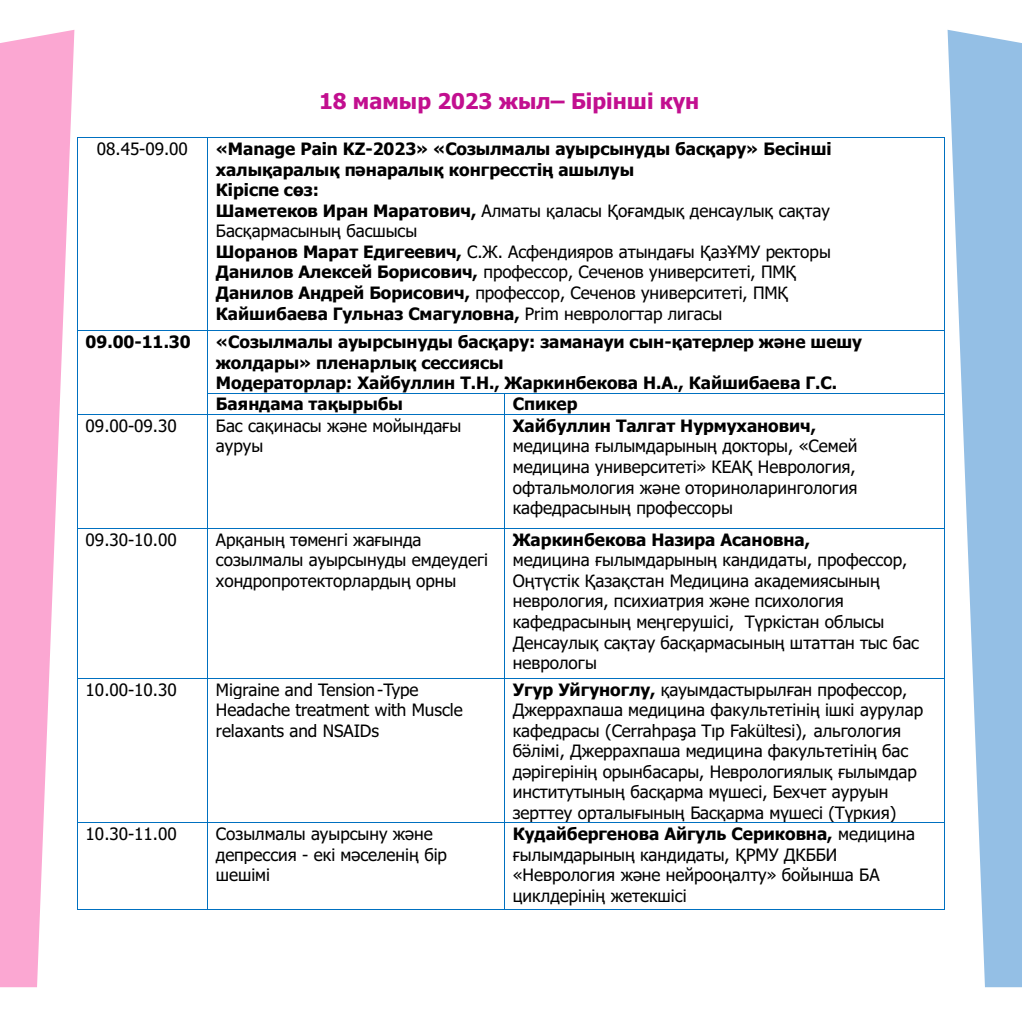
<style>
.page{position:relative;width:1022px;height:1017px;background:#fff}
.page>*{position:absolute;margin:0;border:0;box-sizing:border-box;transform-origin:0 0}
.t1{font:700 21.7px "Tahoma";color:#c20f8f}
.t2{font:17.15px/20.7px "Tahoma";color:#000}
.t3{font:700 17.15px/20.7px "Tahoma";color:#000}
.s1{font-weight:400}
.s2{font-weight:700}
</style>
<div class="page">
<svg style="left:0;top:30px;width:74px;height:957px;fill:#fba7d2"></svg>
<svg style="left:947px;top:30px;width:75px;height:957px;fill:#94bfe5"></svg>
<hr style="left:78px;top:137px;width:129px;height:1px;background:#0070c0">
<hr style="left:208px;top:137px;width:736px;height:1px;background:#0070c0">
<hr style="left:77px;top:138px;width:1px;height:192px;background:#0070c0">
<hr style="left:207px;top:138px;width:1px;height:192px;background:#0070c0">
<hr style="left:944px;top:138px;width:1px;height:192px;background:#0070c0">
<hr style="left:78px;top:330px;width:129px;height:1px;background:#0070c0">
<hr style="left:208px;top:330px;width:736px;height:1px;background:#0070c0">
<hr style="left:77px;top:331px;width:1px;height:62px;background:#0070c0">
<hr style="left:207px;top:331px;width:1px;height:62px;background:#0070c0">
<hr style="left:944px;top:331px;width:1px;height:62px;background:#0070c0">
<hr style="left:208px;top:393px;width:296px;height:1px;background:#0070c0">
<hr style="left:505px;top:393px;width:439px;height:1px;background:#0070c0">
<svg style="left:77px;top:393px;width:1px;height:22px"></svg>
<hr style="left:78px;top:414px;width:129px;height:1px;background:#0070c0">
<svg style="left:207px;top:393px;width:1px;height:22px"></svg>
<hr style="left:208px;top:414px;width:296px;height:1px;background:#0070c0">
<svg style="left:504px;top:393px;width:1px;height:22px"></svg>
<hr style="left:505px;top:414px;width:439px;height:1px;background:#0070c0">
<svg style="left:944px;top:393px;width:1px;height:22px"></svg>
<hr style="left:77px;top:415px;width:1px;height:113px;background:#0070c0">
<hr style="left:207px;top:415px;width:1px;height:113px;background:#0070c0">
<hr style="left:504px;top:415px;width:1px;height:113px;background:#0070c0">
<hr style="left:944px;top:415px;width:1px;height:113px;background:#0070c0">
<hr style="left:78px;top:528px;width:129px;height:1px;background:#0070c0">
<hr style="left:208px;top:528px;width:296px;height:1px;background:#0070c0">
<hr style="left:505px;top:528px;width:439px;height:1px;background:#0070c0">
<hr style="left:77px;top:529px;width:1px;height:149px;background:#0070c0">
<hr style="left:207px;top:529px;width:1px;height:149px;background:#0070c0">
<hr style="left:504px;top:529px;width:1px;height:149px;background:#0070c0">
<hr style="left:944px;top:529px;width:1px;height:149px;background:#0070c0">
<hr style="left:78px;top:678px;width:129px;height:1px;background:#0070c0">
<hr style="left:208px;top:678px;width:296px;height:1px;background:#0070c0">
<hr style="left:505px;top:678px;width:439px;height:1px;background:#0070c0">
<hr style="left:77px;top:678px;width:1px;height:145px;background:#0070c0">
<hr style="left:207px;top:678px;width:1px;height:145px;background:#0070c0">
<hr style="left:504px;top:678px;width:1px;height:145px;background:#0070c0">
<hr style="left:944px;top:678px;width:1px;height:145px;background:#0070c0">
<hr style="left:78px;top:823px;width:129px;height:1px;background:#0070c0">
<hr style="left:208px;top:823px;width:296px;height:1px;background:#0070c0">
<hr style="left:505px;top:823px;width:439px;height:1px;background:#0070c0">
<hr style="left:77px;top:823px;width:1px;height:86px;background:#0070c0">
<hr style="left:78px;top:909px;width:129px;height:1px;background:#0070c0">
<hr style="left:207px;top:823px;width:1px;height:86px;background:#0070c0">
<hr style="left:208px;top:909px;width:296px;height:1px;background:#0070c0">
<hr style="left:504px;top:823px;width:1px;height:86px;background:#0070c0">
<hr style="left:505px;top:909px;width:439px;height:1px;background:#0070c0">
<hr style="left:944px;top:823px;width:1px;height:86px;background:#0070c0">
<p class="t1" style="left:319px;top:93px;width:382px">18 мамыр 2023 жыл– Бірінші күн</p>
<p class="t2" style="left:97px;top:140px;width:93px">08.45-09.00</p>
<p class="t3" style="left:216px;top:140px;width:617px">«Manage Pain KZ-2023» «Созылмалы ауырсынуды басқару» Бесінші халықаралық пəнаралық конгресстің ашылуы<br>Кіріспе сөз:<br>Шаметеков Иран Маратович, <span class="s1">Алматы қаласы Қоғамдық денсаулық сақтау Басқармасының басшысы<br></span>Шоранов Марат Едигеевич, <span class="s1">С.Ж. Асфендияров атындағы ҚазҰМУ ректоры </span>Данилов Алексей Борисович, <span class="s1">профессор, Сеченов университеті, ПМҚ </span>Данилов Андрей Борисович, <span class="s1">профессор, Сеченов университеті, ПМҚ </span>Кайшибаева Гульназ Смагуловна, <span class="s1">Prim неврологтар лигасы</span></p>
<p class="t3" style="left:86px;top:333px;width:107px">09.00-11.30</p>
<p class="t3" style="left:216px;top:333px;width:648px">«Созылмалы ауырсынуды басқару: заманауи сын-қатерлер жəне шешу жолдары» пленарлық сессиясы<br>Модераторлар: Хайбуллин Т.Н., Жаркинбекова Н.А., Кайшибаева Г.С.<br>Баяндама тақырыбы</p>
<p class="t3" style="left:513px;top:395px;width:66px">Спикер</p>
<p class="t2" style="left:86px;top:417px;width:93px">09.00-09.30</p>
<p class="t2" style="left:216px;top:417px;width:247px">Бас сақинасы жəне мойындағы ауруы</p>
<p class="t3" style="left:513px;top:417px;width:305px">Хайбуллин Талгат Нурмуханович,</p>
<p class="t2" style="left:513px;top:437px;width:346px;text-align:justify">медицина ғылымдарының докторы, «Семей медицина университеті» КЕАҚ Неврология, офтальмология жəне оториноларингология кафедрасының профессоры</p>
<p class="t2" style="left:86px;top:531px;width:93px">09.30-10.00</p>
<p class="t2" style="left:216px;top:531px;width:274px">Арқаның төменгі жағында созылмалы ауырсынуды емдеудегі хондропротекторлардың орны</p>
<p class="t3" style="left:513px;top:531px;width:299px">Жаркинбекова Назира Асановна,</p>
<p class="t2" style="left:513px;top:551px;width:408px">медицина ғылымдарының кандидаты, профессор, Оңтүстік Қазақстан Медицина академиясының неврология, психиатрия жəне психология кафедрасының меңгерушісі, Түркістан облысы Денсаулық сақтау басқармасының штаттан тыс бас неврологы</p>
<p class="t2" style="left:86px;top:680px;width:93px">10.00-10.30</p>
<p class="t2" style="left:216px;top:680px;width:248px">Migraine and Tension-Type<br>Headache treatment with Muscle relaxants and NSAIDs</p>
<p class="t2" style="left:513px;top:680px;width:412px"><span class="s2">Угур Уйгуноглу,</span> қауымдастырылған профессор, Джеррахпаша медицина факультетінің ішкі аурулар кафедрасы (Cerrahpaşa Tıp Fakültesi), альгология бӛлімі, Джеррахпаша медицина факультетінің бас дəрігерінің орынбасары, Неврологиялық ғылымдар институтының басқарма мүшесі, Бехчет ауруын зерттеу орталығының Басқарма мүшесі (Түркия)</p>
<p class="t2" style="left:86px;top:825px;width:93px">10.30-11.00</p>
<p class="t2" style="left:216px;top:825px;width:233px">Созылмалы ауырсыну жəне депрессия - екі мəселенің бір шешімі</p>
<p class="t2" style="left:513px;top:825px;width:404px"><span class="s2">Кудайбергенова Айгуль Сериковна,</span> медицина ғылымдарының кандидаты, ҚРМУ ДКББИ «Неврология жəне нейрооңалту» бойынша БА циклдерінің жетекшісі</p>
</div>
